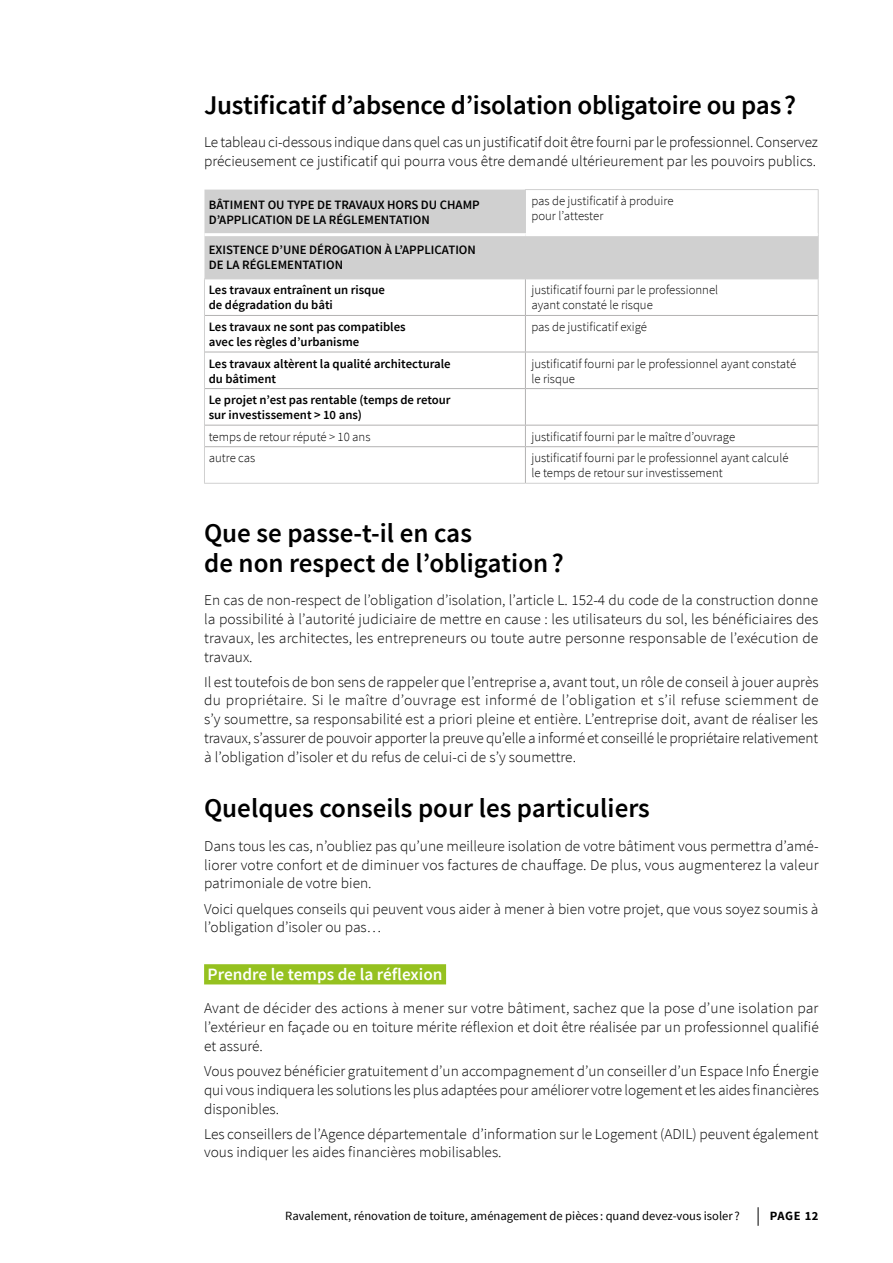
<style>
.page{position:relative;width:893px;height:1263px;background:#fff}
.page>*{position:absolute;margin:0;border:0;box-sizing:border-box;transform-origin:0 0}
.t1{font:600 27px/30px "Source Sans Pro";color:#000}
.t2{font:600 17.25px "Source Sans Pro";color:#fff}
.t3{font:300 15px/18.8px "Source Sans Pro";color:#000;text-align:justify}
.t4{font:600 12.75px/15px "Source Sans Pro";color:#000}
.t5{font:300 12.75px/15px "Source Sans Pro";color:#000}
.t6{font:12.6px "Source Sans Pro";color:#000}
.t7{font:700 12.6px "Source Sans Pro";letter-spacing:.045em;color:#000}
</style>
<div class="page">
<svg style="left:758px;top:1207px;width:1px;height:19px"></svg>
<div style="left:204px;top:964px;width:242px;height:20px;background:#95c11f"></div>
<svg style="left:204px;top:190px;width:614px;height:88px;fill:#d0d0d0"></svg>
<hr style="left:525px;top:189px;width:294px;height:1px;background:#d0d0d0">
<hr style="left:818px;top:190px;width:1px;height:45px;background:#d0d0d0">
<hr style="left:204px;top:278px;width:321px;height:1px;background:#d0d0d0">
<hr style="left:204px;top:279px;width:1px;height:36px;background:#d0d0d0">
<hr style="left:525px;top:278px;width:294px;height:1px;background:#d0d0d0">
<hr style="left:818px;top:279px;width:1px;height:36px;background:#d0d0d0">
<hr style="left:204px;top:315px;width:1px;height:37px;background:#d0d0d0">
<hr style="left:818px;top:315px;width:1px;height:37px;background:#d0d0d0">
<hr style="left:204px;top:352px;width:1px;height:37px;background:#d0d0d0">
<hr style="left:818px;top:352px;width:1px;height:37px;background:#d0d0d0">
<hr style="left:204px;top:389px;width:1px;height:36px;background:#d0d0d0">
<hr style="left:818px;top:389px;width:1px;height:36px;background:#d0d0d0">
<svg style="left:204px;top:425px;width:1px;height:22px"></svg>
<svg style="left:818px;top:425px;width:1px;height:22px"></svg>
<hr style="left:204px;top:447px;width:1px;height:36px;background:#d0d0d0">
<hr style="left:204px;top:483px;width:321px;height:1px;background:#d0d0d0">
<hr style="left:818px;top:447px;width:1px;height:36px;background:#d0d0d0">
<hr style="left:525px;top:483px;width:294px;height:1px;background:#d0d0d0">
<hr style="left:818px;top:235px;width:1px;height:43px;background:#d0d0d0">
<hr style="left:525px;top:190px;width:1px;height:43px;background:#d0d0d0">
<hr style="left:204px;top:233px;width:321px;height:3px;background:#fff">
<hr style="left:525px;top:233px;width:293px;height:3px;background:#fff">
<hr style="left:525px;top:279px;width:1px;height:36px;background:#b3b2b2">
<hr style="left:205px;top:315px;width:320px;height:1px;background:#b3b2b2">
<hr style="left:525px;top:315px;width:293px;height:1px;background:#b3b2b2">
<hr style="left:525px;top:316px;width:1px;height:36px;background:#b3b2b2">
<hr style="left:205px;top:352px;width:320px;height:1px;background:#b3b2b2">
<hr style="left:525px;top:352px;width:293px;height:1px;background:#b3b2b2">
<hr style="left:525px;top:352px;width:1px;height:36px;background:#b3b2b2">
<hr style="left:205px;top:388px;width:320px;height:1px;background:#b3b2b2">
<hr style="left:525px;top:388px;width:293px;height:1px;background:#b3b2b2">
<hr style="left:525px;top:389px;width:1px;height:36px;background:#b3b2b2">
<hr style="left:205px;top:425px;width:320px;height:1px;background:#b3b2b2">
<hr style="left:525px;top:425px;width:293px;height:1px;background:#b3b2b2">
<svg style="left:525px;top:425px;width:1px;height:21px"></svg>
<hr style="left:205px;top:446px;width:320px;height:1px;background:#b3b2b2">
<hr style="left:525px;top:446px;width:293px;height:1px;background:#b3b2b2">
<hr style="left:525px;top:447px;width:1px;height:36px;background:#b3b2b2">
<h1 class="t1" style="left:204px;top:91px;width:594px">Justificatif d’absence d’isolation obligatoire ou pas?</h1>
<p class="t3" style="left:204px;top:133px;width:615px">Le tableau ci-dessous indique dans quel cas un justificatif doit être fourni par le professionnel. Conservez précieusement ce justificatif qui pourra vous être demandé ultérieurement par les pouvoirs publics.</p>
<p class="t4" style="left:209px;top:198px;width:273px">BÂTIMENT OU TYPE DE TRAVAUX HORS DU CHAMP<br>D’APPLICATION DE LA RÉGLEMENTATION</p>
<p class="t5" style="left:531px;top:193px;width:144px">pas de justificatif à produire pour l’attester</p>
<p class="t4" style="left:209px;top:243px;width:269px">EXISTENCE D’UNE DÉROGATION À L’APPLICATION<br>DE LA RÉGLEMENTATION</p>
<p class="t4" style="left:209px;top:283px;width:178px">Les travaux entraînent un risque de dégradation du bâti</p>
<p class="t5" style="left:531px;top:283px;width:188px">justificatif fourni par le professionnel ayant constaté le risque</p>
<p class="t4" style="left:209px;top:320px;width:198px">Les travaux ne sont pas compatibles avec les règles d’urbanisme</p>
<p class="t5" style="left:531px;top:319px;width:117px">pas de justificatif exigé</p>
<p class="t4" style="left:209px;top:356px;width:244px">Les travaux altèrent la qualité architecturale du bâtiment</p>
<p class="t5" style="left:531px;top:356px;width:266px">justificatif fourni par le professionnel ayant constaté le risque</p>
<p class="t4" style="left:209px;top:393px;width:243px">Le projet n’est pas rentable (temps de retour sur investissement &gt; 10 ans)</p>
<p class="t5" style="left:209px;top:429px;width:163px">temps de retour réputé &gt; 10 ans</p>
<p class="t5" style="left:531px;top:429px;width:205px">justificatif fourni par le maître d’ouvrage</p>
<p class="t5" style="left:209px;top:451px;width:48px">autre cas</p>
<p class="t5" style="left:531px;top:451px;width:259px">justificatif fourni par le professionnel ayant calculé le temps de retour sur investissement</p>
<h1 class="t1" style="left:204px;top:518px;width:361px">Que se passe-t-il en cas<br>de non respect de l’obligation?</h1>
<p class="t3" style="left:204px;top:591px;width:616px">En cas de non-respect de l’obligation d’isolation, l’article L. 152-4 du code de la construction donne la possibilité à l’autorité judiciaire de mettre en cause : les utilisateurs du sol, les bénéficiaires des travaux, les architectes, les entrepreneurs ou toute autre personne responsable de l’exécution de travaux.</p>
<p class="t3" style="left:204px;top:672px;width:616px">Il est toutefois de bon sens de rappeler que l’entreprise a, avant tout, un rôle de conseil à jouer auprès du propriétaire. Si le maître d’ouvrage est informé de l’obligation et s’il refuse sciemment de s’y soumettre, sa responsabilité est a priori pleine et entière. L’entreprise doit, avant de réaliser les travaux, s’assurer de pouvoir apporter la preuve qu’elle a informé et conseillé le propriétaire relativement à l’obligation d’isoler et du refus de celui-ci de s’y soumettre.</p>
<h1 class="t1" style="left:204px;top:794px;width:447px">Quelques conseils pour les particuliers</h1>
<p class="t3" style="left:204px;top:836px;width:616px">Dans tous les cas, n’oubliez pas qu’une meilleure isolation de votre bâtiment vous permettra d’amé&shy;liorer votre confort et de diminuer vos factures de chauffage. De plus, vous augmenterez la valeur patrimoniale de votre bien.</p>
<p class="t3" style="left:204px;top:899px;width:616px">Voici quelques conseils qui peuvent vous aider à mener à bien votre projet, que vous soyez soumis à l’obligation d’isoler ou pas…</p>
<p class="t2" style="left:208px;top:963px;width:236px">Prendre le temps de la réflexion</p>
<p class="t3" style="left:204px;top:999px;width:616px">Avant de décider des actions à mener sur votre bâtiment, sachez que la pose d’une isolation par l’extérieur en façade ou en toiture mérite réflexion et doit être réalisée par un professionnel qualifié et assuré.</p>
<p class="t3" style="left:204px;top:1062px;width:616px">Vous pouvez bénéficier gratuitement d’un accompagnement d’un conseiller d’un Espace Info Énergie qui vous indiquera les solutions les plus adaptées pour améliorer votre logement et les aides financières disponibles.</p>
<p class="t3" style="left:204px;top:1124px;width:616px">Les conseillers de l’Agence départementale d’information sur le Logement (ADIL) peuvent également vous indiquer les aides financières mobilisables.</p>
<p class="t6" style="left:285px;top:1208px;width:456px">Ravalement, rénovation de toiture, aménagement de pièces : quand devez-vous isoler ?</p>
<p class="t7" style="left:770px;top:1208px;width:50px">PAGE 12</p>
</div>
